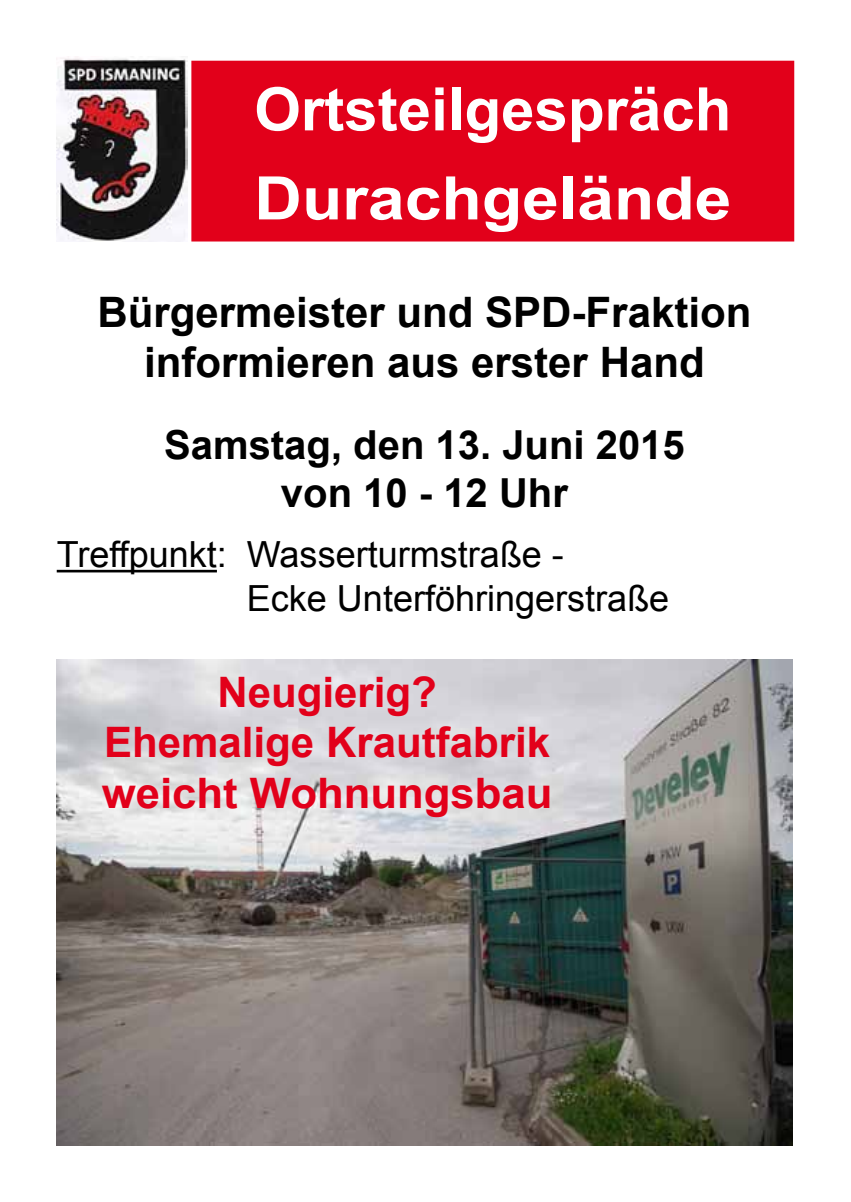
<style>
.page{position:relative;width:851px;height:1202px;background:#fff}
.page>*{position:absolute;margin:0;border:0;box-sizing:border-box;transform-origin:0 0}
.t1{font:700 60px/89px "Arial";color:#fff}
.t2{font:700 42px/50.4px "Arial";color:#000;text-align:center}
.t3{font:700 42px/50.4px "Arial";color:#e2001a;text-align:center}
.t4{font:700 40px/48px "Arial";color:#000;text-align:center}
.t5{font:36px/43.2px "Arial";color:#000}
</style>
<div class="page">
<img style="left:57px;top:58px;width:130px;height:183px">
<div style="left:192px;top:62px;width:601px;height:178px;background:#e2001a"></div>
<div style="left:191px;top:61px;width:603px;height:180px;border:2px solid #e2001a"></div>
<img style="left:57px;top:659px;width:735px;height:487px">
<hr style="left:57px;top:570px;width:160px;height:2px;background:#000">
<h1 class="t1" style="left:254px;top:67px;width:478px">Ortsteilgespräch<br>Durachgelände</h1>
<p class="t2" style="left:97px;top:288px;width:655px">Bürgermeister und SPD-Fraktion informieren aus erster Hand</p>
<p class="t4" style="left:164px;top:422px;width:522px">Samstag, den 13. Juni 2015 von 10 - 12 Uhr</p>
<p class="t5" style="left:247px;top:533px;width:424px;text-indent:-190px">Treffpunkt: Wasserturmstraße -<br>Ecke Unterföhringerstraße</p>
<p class="t3" style="left:102px;top:668px;width:452px">Neugierig?<br>Ehemalige Krautfabrik weicht Wohnungsbau</p>
</div>
